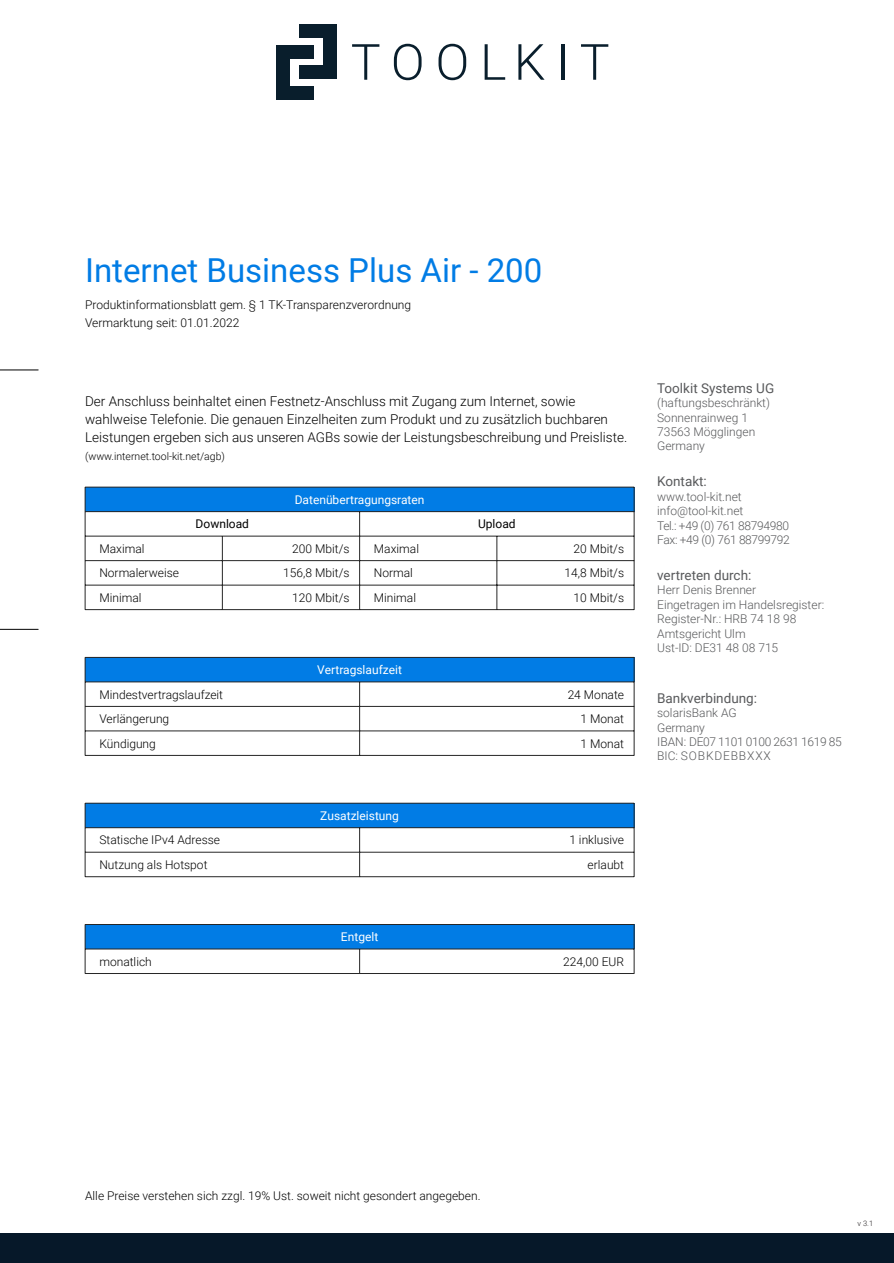
<style>
.page{position:relative;width:894px;height:1263px;background:#fff}
.page>*{position:absolute;margin:0;border:0;box-sizing:border-box;transform-origin:0 0}
.t1{font:33px "Roboto";color:#017ce5}
.t2{font:300 13.5px/18px "Roboto";color:#000}
.t3{font:13.5px "Roboto";color:#58595b}
.t4{font:300 12px/18px "Roboto";color:#000}
.t5{font:300 12px/14.4px "Roboto";color:#58595b}
.t6{font:300 12px/14.4px "Roboto";letter-spacing:-.03em;color:#58595b}
.t7{font:12px "Roboto";color:#fff}
.t8{font:12px "Roboto";color:#000}
.t9{font:300 10.5px "Roboto";color:#000}
.t10{font:300 7.5px "Roboto";color:#231f20}
</style>
<div class="page">
<svg style="left:352px;top:44px;width:27px;height:36px"></svg>
<svg style="left:394px;top:44px;width:27px;height:36px"></svg>
<svg style="left:438px;top:44px;width:28px;height:36px"></svg>
<svg style="left:484px;top:44px;width:21px;height:36px"></svg>
<svg style="left:518px;top:44px;width:26px;height:36px"></svg>
<hr style="left:561px;top:44px;width:3px;height:36px;background:#091e2c">
<svg style="left:581px;top:44px;width:27px;height:36px"></svg>
<div style="left:276px;top:86px;width:38px;height:14px;background:#091e2c"></div>
<div style="left:276px;top:45px;width:38px;height:13px;background:#091e2c"></div>
<div style="left:276px;top:57px;width:14px;height:43px;background:#091e2c"></div>
<div style="left:299px;top:24px;width:37px;height:14px;background:#091e2c"></div>
<div style="left:299px;top:66px;width:37px;height:13px;background:#091e2c"></div>
<div style="left:323px;top:24px;width:13px;height:43px;background:#091e2c"></div>
<div style="left:0;top:1233px;width:893px;height:30px;background:#061829"></div>
<hr style="left:0;top:370px;width:38px;height:1px;background:#000">
<hr style="left:0;top:629px;width:38px;height:1px;background:#000">
<div style="left:85px;top:487px;width:549px;height:25px;background:#017ce5"></div>
<hr style="left:85px;top:487px;width:1px;height:123px;background:#262626">
<hr style="left:633px;top:487px;width:1px;height:123px;background:#262626">
<hr style="left:359px;top:512px;width:1px;height:98px;background:#262626">
<hr style="left:222px;top:536px;width:1px;height:74px;background:#262626">
<hr style="left:496px;top:536px;width:1px;height:74px;background:#262626">
<hr style="left:85px;top:487px;width:549px;height:1px;background:#262626">
<hr style="left:85px;top:511px;width:549px;height:1px;background:#262626">
<hr style="left:85px;top:536px;width:549px;height:1px;background:#262626">
<hr style="left:85px;top:560px;width:549px;height:1px;background:#262626">
<hr style="left:85px;top:585px;width:549px;height:1px;background:#262626">
<hr style="left:85px;top:609px;width:549px;height:1px;background:#262626">
<div style="left:85px;top:657px;width:549px;height:25px;background:#017ce5"></div>
<hr style="left:85px;top:657px;width:1px;height:99px;background:#262626">
<hr style="left:633px;top:657px;width:1px;height:99px;background:#262626">
<hr style="left:359px;top:682px;width:1px;height:73px;background:#262626">
<hr style="left:85px;top:657px;width:549px;height:1px;background:#262626">
<hr style="left:85px;top:682px;width:549px;height:1px;background:#262626">
<hr style="left:85px;top:706px;width:549px;height:1px;background:#262626">
<hr style="left:85px;top:731px;width:549px;height:1px;background:#262626">
<hr style="left:85px;top:755px;width:549px;height:1px;background:#262626">
<div style="left:85px;top:803px;width:549px;height:25px;background:#017ce5"></div>
<hr style="left:85px;top:803px;width:1px;height:74px;background:#262626">
<hr style="left:633px;top:803px;width:1px;height:74px;background:#262626">
<hr style="left:359px;top:828px;width:1px;height:49px;background:#262626">
<hr style="left:85px;top:803px;width:549px;height:1px;background:#262626">
<hr style="left:85px;top:827px;width:549px;height:1px;background:#262626">
<hr style="left:85px;top:852px;width:549px;height:1px;background:#262626">
<hr style="left:85px;top:876px;width:549px;height:1px;background:#262626">
<div style="left:85px;top:924px;width:549px;height:25px;background:#017ce5"></div>
<hr style="left:85px;top:924px;width:1px;height:50px;background:#262626">
<hr style="left:633px;top:924px;width:1px;height:50px;background:#262626">
<svg style="left:359px;top:950px;width:1px;height:23px"></svg>
<hr style="left:85px;top:924px;width:549px;height:1px;background:#262626">
<hr style="left:85px;top:949px;width:549px;height:1px;background:#262626">
<hr style="left:85px;top:973px;width:549px;height:1px;background:#262626">
<h1 class="t1" style="left:85px;top:257px;width:458px">Internet Business Plus Air - 200</h1>
<p class="t4" style="left:85px;top:297px;width:327px">Produktinformationsblatt gem. § 1 TK-Transparenzverordnung<br>Vermarktung seit: 01.01.2022</p>
<p class="t2" style="left:85px;top:393px;width:543px">Der Anschluss beinhaltet einen Festnetz-Anschluss mit Zugang zum Internet, sowie wahlweise Telefonie. Die genauen Einzelheiten zum Produkt und zu zusätzlich buchbaren<br>Leistungen ergeben sich aus unseren AGBs sowie der Leistungsbeschreibung und Preisliste.</p>
<p class="t9" style="left:85px;top:452px;width:141px">(www.internet.tool-kit.net/agb)</p>
<p class="t7" style="left:294px;top:495px;width:131px">Datenübertragungsraten</p>
<p class="t8" style="left:195px;top:519px;width:55px">Download</p>
<p class="t8" style="left:478px;top:519px;width:39px">Upload</p>
<p class="t4" style="left:99px;top:541px;width:47px">Maximal</p>
<p class="t4" style="left:292px;top:541px;width:59px">200 Mbit/s</p>
<p class="t4" style="left:374px;top:541px;width:47px">Maximal</p>
<p class="t4" style="left:573px;top:541px;width:52px">20 Mbit/s</p>
<p class="t4" style="left:99px;top:565px;width:81px">Normalerweise</p>
<p class="t4" style="left:283px;top:565px;width:68px">156,8 Mbit/s</p>
<p class="t4" style="left:374px;top:565px;width:41px">Normal</p>
<p class="t4" style="left:564px;top:565px;width:61px">14,8 Mbit/s</p>
<p class="t4" style="left:99px;top:590px;width:44px">Minimal</p>
<p class="t4" style="left:292px;top:590px;width:59px">120 Mbit/s</p>
<p class="t4" style="left:374px;top:590px;width:44px">Minimal</p>
<p class="t4" style="left:573px;top:590px;width:52px">10 Mbit/s</p>
<p class="t7" style="left:317px;top:665px;width:86px">Vertragslaufzeit</p>
<p class="t4" style="left:99px;top:687px;width:125px">Mindestvertragslaufzeit</p>
<p class="t4" style="left:567px;top:687px;width:58px">24 Monate</p>
<p class="t4" style="left:99px;top:711px;width:71px">Verlängerung</p>
<p class="t4" style="left:580px;top:711px;width:45px">1 Monat</p>
<p class="t4" style="left:99px;top:736px;width:58px">Kündigung</p>
<p class="t4" style="left:580px;top:736px;width:45px">1 Monat</p>
<p class="t7" style="left:320px;top:811px;width:80px">Zusatzleistung</p>
<p class="t4" style="left:99px;top:832px;width:122px">Statische IPv4 Adresse</p>
<p class="t4" style="left:569px;top:832px;width:56px">1 inklusive</p>
<p class="t4" style="left:99px;top:857px;width:110px">Nutzung als Hotspot</p>
<p class="t4" style="left:587px;top:857px;width:38px">erlaubt</p>
<p class="t7" style="left:341px;top:932px;width:39px">Entgelt</p>
<p class="t4" style="left:99px;top:954px;width:54px">monatlich</p>
<p class="t4" style="left:563px;top:954px;width:62px">224,00 EUR</p>
<p class="t3" style="left:657px;top:383px;width:118px">Toolkit Systems UG</p>
<p class="t5" style="left:657px;top:397px;width:114px">(haftungsbeschränkt)<br>Sonnenrainweg 1<br>73563 Mögglingen<br>Germany</p>
<p class="t3" style="left:657px;top:476px;width:51px">Kontakt:</p>
<p class="t6" style="left:657px;top:491px;width:134px">www.tool-kit.net info@tool-kit.net<br>Tel.: +49 (0) 761 88794980<br>Fax: +49 (0) 761 88799792</p>
<p class="t3" style="left:657px;top:570px;width:96px">vertreten durch:</p>
<p class="t5" style="left:657px;top:584px;width:168px">Herr Denis Brenner<br>Eingetragen im Handelsregister:<br>Register-Nr.: HRB 74 18 98<br>Amtsgericht Ulm<br>Ust-ID: DE31 48 08 715</p>
<p class="t3" style="left:657px;top:693px;width:101px">Bankverbindung:</p>
<p class="t5" style="left:657px;top:707px;width:186px">solarisBank AG<br>Germany<br>IBAN: DE07 1101 0100 2631 1619 85<br>BIC: SOBKDEBBXXX</p>
<p class="t4" style="left:85px;top:1188px;width:397px">Alle Preise verstehen sich zzgl. 19% Ust. soweit nicht gesondert angegeben.</p>
<p class="t10" style="left:857px;top:1220px;width:17px">v 3.1</p>
</div>
